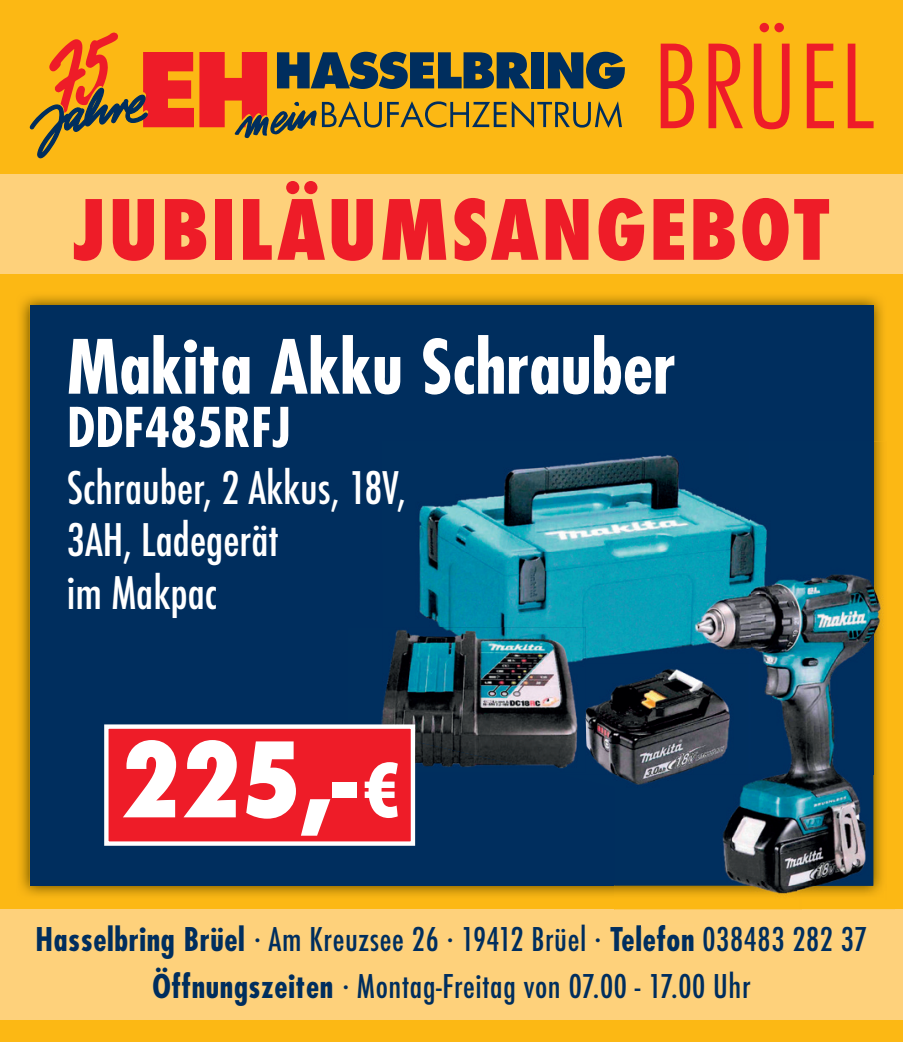
<style>
.page{position:relative;width:903px;height:1042px;background:#fcb814}
.page>*{position:absolute;margin:0;border:0;box-sizing:border-box;transform-origin:0 0}
.t1{font:300 condensed 118.65px "Futura BT";color:#ee1c28}
.t2{font:800 condensed 100.8px "Futura";color:#fff}
.t3{font:800 condensed 80.5px "Futura";letter-spacing:.03em;color:#ee1c28}
.t4{font:700 condensed 72.8px "Futura";color:#fff}
.t5{font:700 condensed 53.2px "Futura";color:#fff}
.t6{font:500 condensed 43.75px/52.5px "Futura";color:#fff}
.t7{font:500 condensed 31.85px/47.2px "Futura";letter-spacing:.02em;color:#002e5e;text-align:center}
.s1{font-family:"Myriad Pro";font-weight:900;font-size:84px}
.s2{font-weight:700}
.s3{font-family:"Poppins";font-weight:400;font-stretch:normal}
</style>
<div class="page">
<div style="left:0;top:174px;width:903px;height:99px;background:#fed17b"></div>
<img style="left:20px;top:296px;width:863px;height:600px">
<div style="left:30px;top:305px;width:843px;height:580px;background:#002e5e"></div>
<div style="left:0;top:909px;width:903px;height:110px;background:#fed17b"></div>
<svg style="left:29px;top:32px;width:596px;height:127px"></svg>
<img style="left:796px;top:441px;width:88px;height:455px">
<img style="left:614px;top:885px;width:182px;height:12px">
<img style="left:419px;top:455px;width:331px;height:204px">
<img style="left:750px;top:441px;width:123px;height:333px">
<img style="left:586px;top:663px;width:165px;height:111px">
<img style="left:614px;top:774px;width:259px;height:111px">
<img style="left:614px;top:909px;width:280px;height:1px">
<img style="left:383px;top:627px;width:203px;height:145px">
<div style="left:104px;top:724px;width:311px;height:122px;background:#ee1c28;border:4px solid #fff"></div>
<h1 class="t1" style="left:652px;top:14px;width:223px">BRÜEL</h1>
<h3 class="t3" style="left:74px;top:175px;width:757px">JUBILÄUMSANGEBOT</h3>
<h3 class="t4" style="left:67px;top:322px;width:610px">Makita Akku Schrauber</h3>
<h3 class="t5" style="left:67px;top:394px;width:225px">DDF485RFJ</h3>
<h3 class="t6" style="left:67px;top:462px;width:341px">Schrauber, 2 Akkus, 18V,<br>3AH, Ladegerät<br>im Makpac</h3>
<h2 class="t2" style="left:120px;top:711px;width:282px">225,-<span class="s1">€</span></h2>
<p class="t7" style="left:36px;top:915px;width:833px"><span class="s2">Hasselbring Brüel</span> <span class="s3">·</span> Am Kreuzsee 26 <span class="s3">·</span> 19412 Brüel <span class="s3">·</span> <span class="s2">Telefon</span> 038483 282 37<br><span class="s2">Öffnungszeiten</span> <span class="s3">·</span> Montag-Freitag von 07.00 - 17.00 Uhr</p>
</div>
